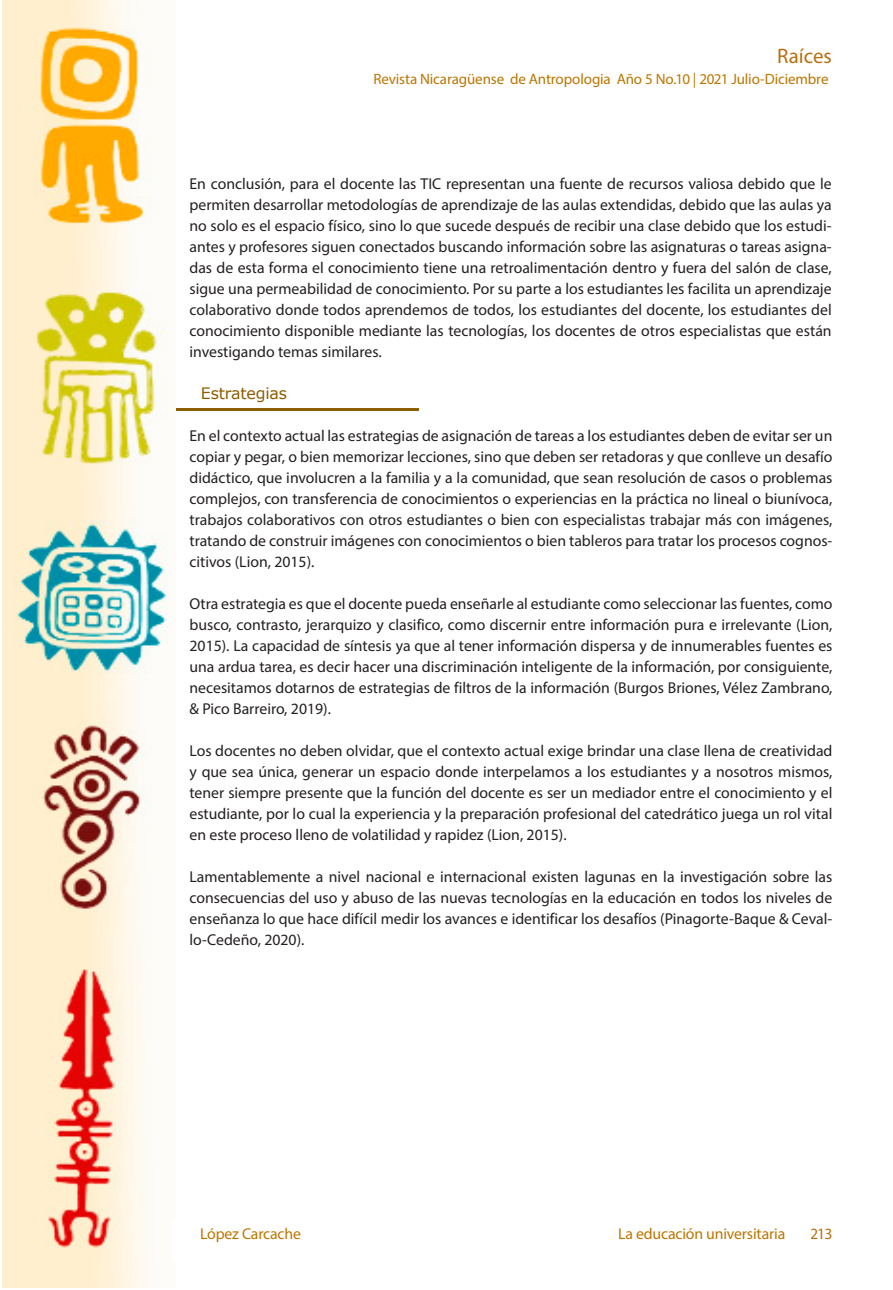
<style>
.page{position:relative;width:893px;height:1290px;background:#fff}
.page>*{position:absolute;margin:0;border:0;box-sizing:border-box;transform-origin:0 0}
.t1{font:21px "Myriad Pro";color:#b7700f}
.t2{font:15.75px/21px "Myriad Pro";color:#231f20;text-align:justify}
.CUERPO_DE_TEXTO{font:15.75px "Myriad Pro";letter-spacing:-.01em;color:#bb7600}
.t3{font:15.75px "Verdana";letter-spacing:-.01em;color:#8c5e00}
.CUERPO_DE_TEXTO-2{font:15.05px "Myriad Pro";letter-spacing:-.01em;color:#bb7600}
.t4{font:14px "Myriad Pro";color:#b7700f}
.s1{font-size:15.75px}
</style>
<div class="page">
<hr style="left:169px;top:408px;width:250px;height:3px;background:#8c5e00">
<img style="left:3px;top:1px;width:172px;height:1286px">
<div style="left:173px;top:1220px;width:231px;height:42px;background:#fff"></div>
<h1 class="t1" style="left:777px;top:43px;width:56px">Raíces</h1>
<p class="CUERPO_DE_TEXTO-2" style="left:373px;top:70px;width:457px">Revista Nicaragüense de Antropologia Año 5 No.10 | 2021 Julio-Diciembre</p>
<p class="t4" style="left:393px;top:71px;width:407px">Revista Nicaragüense de Antropología Año 5 No.9 | 2021 Enero - Junio</p>
<p class="t2" style="left:189px;top:173px;width:644px">En conclusión, para el docente las TIC representan una fuente de recursos valiosa debido que le permiten desarrollar metodologías de aprendizaje de las aulas extendidas, debido que las aulas ya no solo es el espacio físico, sino lo que sucede después de recibir una clase debido que los estudi&shy;antes y profesores siguen conectados buscando información sobre las asignaturas o tareas asigna&shy;das de esta forma el conocimiento tiene una retroalimentación dentro y fuera del salón de clase, sigue una permeabilidad de conocimiento. Por su parte a los estudiantes les facilita un aprendizaje colaborativo donde todos aprendemos de todos, los estudiantes del docente, los estudiantes del conocimiento disponible mediante las tecnologías, los docentes de otros especialistas que están investigando temas similares.</p>
<p class="t3" style="left:201px;top:382px;width:88px">Estrategias</p>
<p class="t2" style="left:189px;top:425px;width:644px">En el contexto actual las estrategias de asignación de tareas a los estudiantes deben de evitar ser un copiar y pegar, o bien memorizar lecciones, sino que deben ser retadoras y que conlleve un desafío didáctico, que involucren a la familia y a la comunidad, que sean resolución de casos o problemas complejos, con transferencia de conocimientos o experiencias en la práctica no lineal o biunívoca, trabajos colaborativos con otros estudiantes o bien con especialistas trabajar más con imágenes, tratando de construir imágenes con conocimientos o bien tableros para tratar los procesos cognos&shy;citivos (Lion, 2015).</p>
<p class="t2" style="left:189px;top:593px;width:644px">Otra estrategia es que el docente pueda enseñarle al estudiante como seleccionar las fuentes, como busco, contrasto, jerarquizo y clasifico, como discernir entre información pura e irrelevante (Lion, 2015). La capacidad de síntesis ya que al tener información dispersa y de innumerables fuentes es una ardua tarea, es decir hacer una discriminación inteligente de la información, por consiguiente, necesitamos dotarnos de estrategias de filtros de la información (Burgos Briones, Vélez Zambrano, &amp; Pico Barreiro, 2019).</p>
<p class="t2" style="left:189px;top:740px;width:644px">Los docentes no deben olvidar, que el contexto actual exige brindar una clase llena de creatividad y que sea única, generar un espacio donde interpelamos a los estudiantes y a nosotros mismos, tener siempre presente que la función del docente es ser un mediador entre el conocimiento y el estudiante, por lo cual la experiencia y la preparación profesional del catedrático juega un rol vital en este proceso lleno de volatilidad y rapidez (Lion, 2015).</p>
<p class="t2" style="left:189px;top:866px;width:644px">Lamentablemente a nivel nacional e internacional existen lagunas en la investigación sobre las consecuencias del uso y abuso de las nuevas tecnologías en la educación en todos los niveles de enseñanza lo que hace difícil medir los avances e identificar los desafíos (Pinagorte-Baque &amp; Ceval&shy;lo-Cedeño, 2020).</p>
<p class="CUERPO_DE_TEXTO" style="left:200px;top:1224px;width:102px">López Carcache</p>
<p class="CUERPO_DE_TEXTO" style="left:618px;top:1224px;width:169px">La educación universitaria</p>
<p class="t4" style="left:559px;top:1226px;width:275px">Experiencia educativa en Etnomicología .. <span class="s1">213</span></p>
</div>
